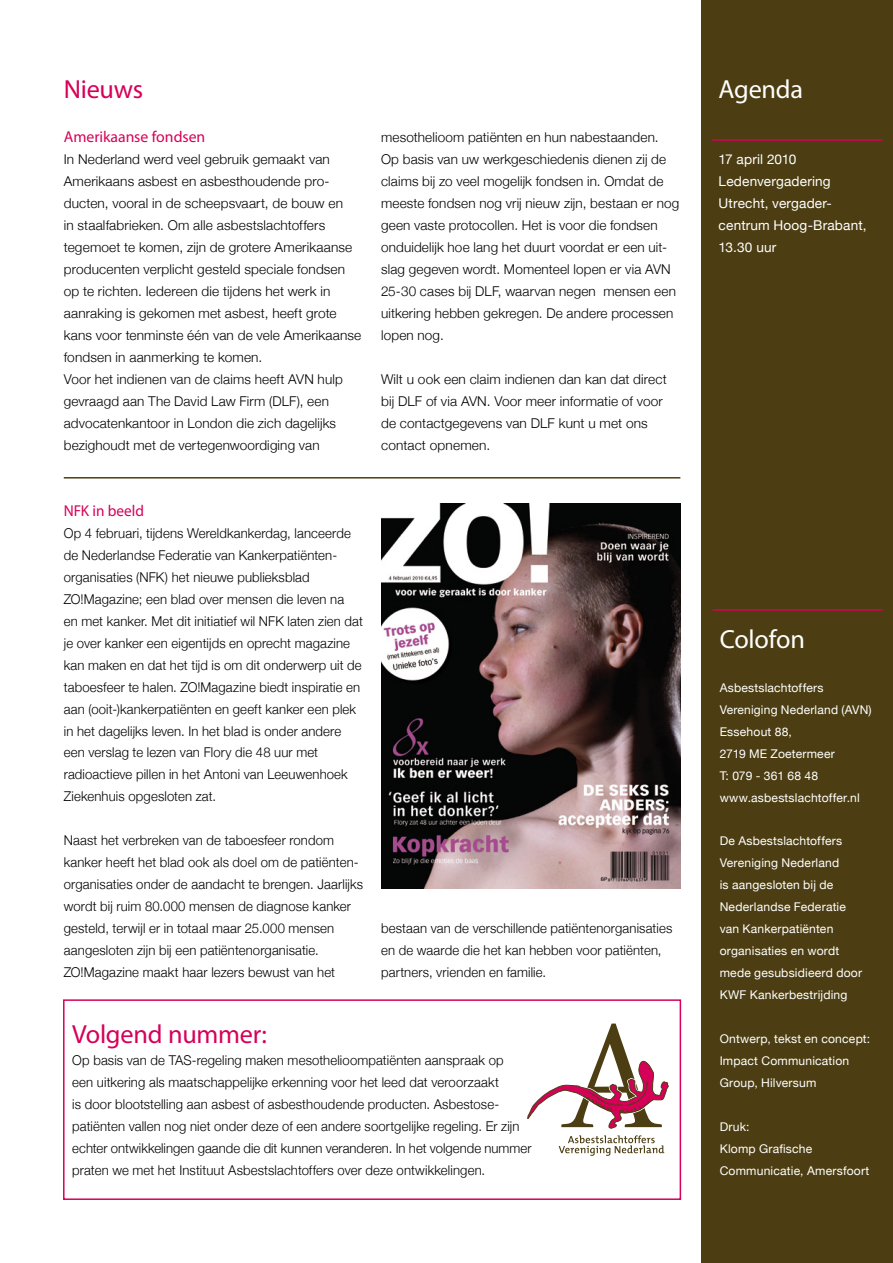
<style>
.page{position:relative;width:893px;height:1263px;background:#fff}
.page>*{position:absolute;margin:0;border:0;box-sizing:border-box;transform-origin:0 0}
.t1{font:26.25px "Myriad Pro";letter-spacing:-.01em;color:#d60059}
.t2{font:26.25px "Myriad Pro";letter-spacing:-.01em;color:#fff}
.t3{font:15.75px "Myriad Pro";color:#d60059}
.t4{font:300 13.5px/22px "Helvetica Neue";letter-spacing:.01em;color:#000}
.t5{font:13.5px/22px "Helvetica Neue";letter-spacing:.01em;color:#fff}
.t6{font:12px/22px "Helvetica Neue";letter-spacing:.015em;color:#fff}
</style>
<div class="page">
<div style="left:702px;top:0;width:191px;height:1263px;background:#4c3e12"></div>
<div style="left:63px;top:999px;width:618px;height:201px;border:2px solid #d60059"></div>
<hr style="left:713px;top:609px;width:170px;height:2px;background:#d60059">
<svg style="left:527px;top:1023px;width:142px;height:133px"></svg>
<hr style="left:712px;top:139px;width:170px;height:2px;background:#d60059">
<hr style="left:64px;top:477px;width:616px;height:1px;background:#4c3e12">
<img style="left:381px;top:504px;width:299px;height:384px">
<h1 class="t1" style="left:64px;top:73px;width:81px">Nieuws</h1>
<p class="t3" style="left:64px;top:127px;width:143px">Amerikaanse fondsen</p>
<p class="t4" style="left:64px;top:148px;width:299px">In Nederland werd veel gebruik gemaakt van Amerikaans asbest en asbesthoudende pro&shy;ducten, vooral in de scheepsvaart, de bouw en<br>in staalfabrieken. Om alle asbestslachtoffers tegemoet te komen, zijn de grotere Amerikaanse producenten verplicht gesteld speciale fondsen op te richten. Iedereen die tijdens het werk in aanraking is gekomen met asbest, heeft grote kans voor tenminste één van de vele Amerikaanse fondsen in aanmerking te komen.<br>Voor het indienen van de claims heeft AVN hulp gevraagd aan The David Law Firm (DLF), een advocatenkantoor in London die zich dagelijks bezighoudt met de vertegenwoordiging van</p>
<p class="t4" style="left:381px;top:126px;width:300px">mesothelioom patiënten en hun nabestaanden.<br>Op basis van uw werkgeschiedenis dienen zij de claims bij zo veel mogelijk fondsen in. Omdat de meeste fondsen nog vrij nieuw zijn, bestaan er nog geen vaste protocollen. Het is voor die fondsen onduidelijk hoe lang het duurt voordat er een uit&shy;slag gegeven wordt. Momenteel lopen er via AVN 25-30 cases bij DLF, waarvan negen mensen een uitkering hebben gekregen. De andere processen lopen nog.</p>
<p class="t4" style="left:381px;top:368px;width:287px">Wilt u ook een claim indienen dan kan dat direct bij DLF of via AVN. Voor meer informatie of voor de contactgegevens van DLF kunt u met ons contact opnemen.</p>
<p class="t3" style="left:64px;top:501px;width:82px">NFK in beeld</p>
<p class="t4" style="left:64px;top:522px;width:301px">Op 4 februari, tijdens Wereldkankerdag, lanceerde de Nederlandse Federatie van Kankerpatiënten&shy;organisaties (NFK) het nieuwe publieksblad ZO!Magazine; een blad over mensen die leven na<br>en met kanker. Met dit initiatief wil NFK laten zien dat je over kanker een eigentijds en oprecht magazine kan maken en dat het tijd is om dit onderwerp uit de taboesfeer te halen. ZO!Magazine biedt inspiratie en aan (ooit-)kankerpatiënten en geeft kanker een plek in het dagelijks leven. In het blad is onder andere een verslag te lezen van Flory die 48 uur met radioactieve pillen in het Antoni van Leeuwenhoek Ziekenhuis opgesloten zat.</p>
<p class="t4" style="left:64px;top:829px;width:301px">Naast het verbreken van de taboesfeer rondom kanker heeft het blad ook als doel om de patiënten&shy;organisaties onder de aandacht te brengen. Jaarlijks wordt bij ruim 80.000 mensen de diagnose kanker gesteld, terwijl er in totaal maar 25.000 mensen aangesloten zijn bij een patiëntenorganisatie.<br>ZO!Magazine maakt haar lezers bewust van het</p>
<h1 class="t1" style="left:72px;top:1018px;width:196px">Volgend nummer:</h1>
<p class="t4" style="left:381px;top:917px;width:293px">bestaan van de verschillende patiëntenorganisaties en de waarde die het kan hebben voor patiënten, partners, vrienden en familie.</p>
<p class="t4" style="left:72px;top:1049px;width:461px">Op basis van de TAS-regeling maken mesothelioompatiënten aanspraak op<br>een uitkering als maatschappelijke erkenning voor het leed dat veroorzaakt<br>is door blootstelling aan asbest of asbesthoudende producten. Asbestose&shy;patiënten vallen nog niet onder deze of een andere soortgelijke regeling. Er zijn echter ontwikkelingen gaande die dit kunnen veranderen. In het volgende nummer praten we met het Instituut Asbestslachtoffers over deze ontwikkelingen.</p>
<h1 class="t2" style="left:719px;top:73px;width:86px">Agenda</h1>
<p class="t5" style="left:719px;top:148px;width:149px">17 april 2010<br>Ledenvergadering<br>Utrecht, vergader&shy;centrum Hoog-Brabant,<br>13.30 uur</p>
<h1 class="t2" style="left:720px;top:623px;width:87px">Colofon</h1>
<p class="t6" style="left:720px;top:676px;width:153px">Asbestslachtoffers<br>Vereniging Nederland (AVN)<br>Essehout 88,<br>2719 ME Zoetermeer<br>T: 079 - 361 68 48 www.asbestslachtoffer.nl</p>
<p class="t6" style="left:720px;top:830px;width:144px">De Asbestslachtoffers<br>Vereniging Nederland<br>is aangesloten bij de<br>Nederlandse Federatie van Kankerpatiënten organisaties en wordt mede gesubsidieerd door<br>KWF Kankerbestrijding</p>
<p class="t6" style="left:720px;top:1028px;width:152px">Ontwerp, tekst en concept:<br>Impact Communication<br>Group, Hilversum</p>
<p class="t6" style="left:720px;top:1116px;width:151px">Druk:<br>Klomp Grafische<br>Communicatie, Amersfoort</p>
</div>
